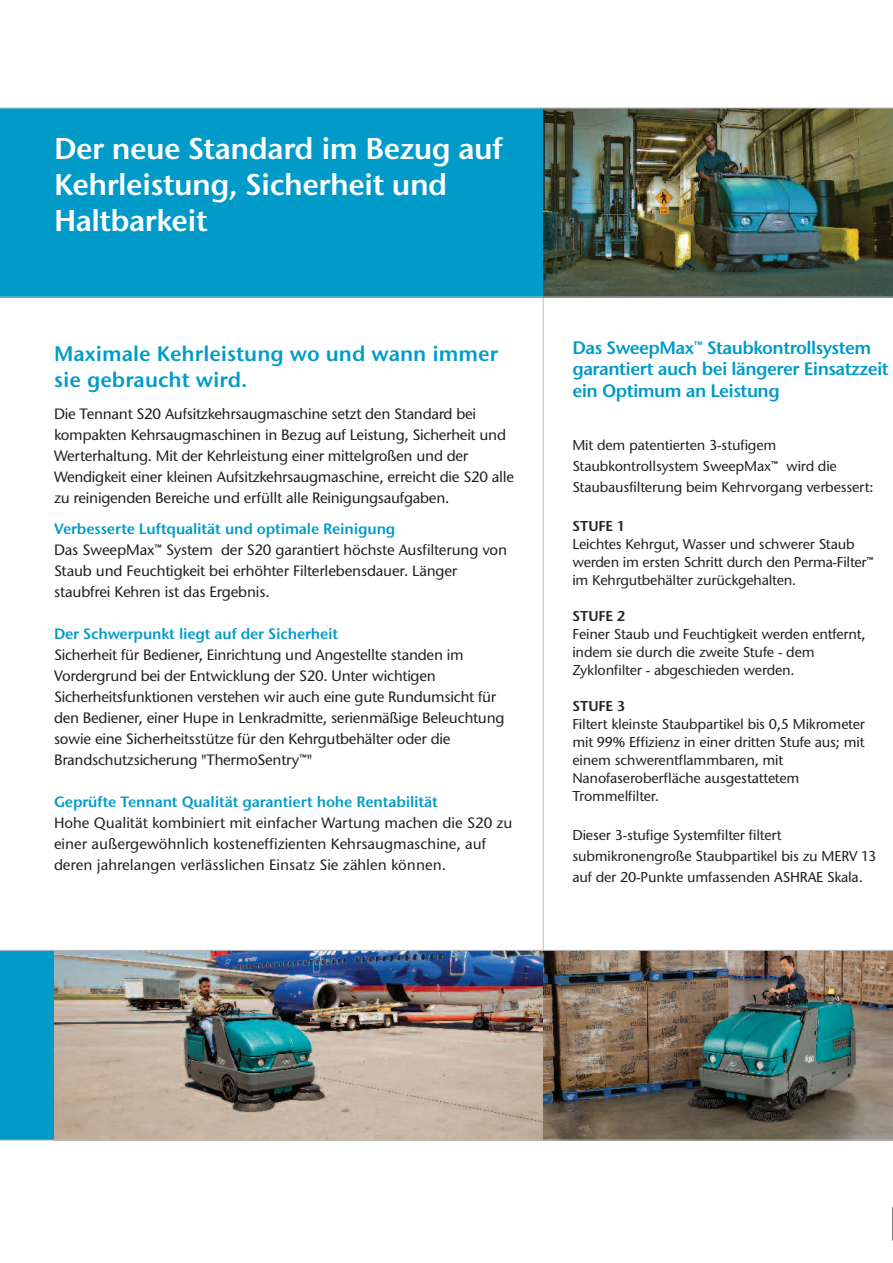
<style>
.page{position:relative;width:893px;height:1263px;background:#fff}
.page>*{position:absolute;margin:0;border:0;box-sizing:border-box;transform-origin:0 0}
.t1{font:30px/36px "Stone Sans ITC Semi";letter-spacing:-.02em;color:#fff}
.t2{font:21px/25.2px "Stone Sans ITC Semi";color:#009bc8}
.t3{font:18px/21.6px "Stone Sans ITC Semi";letter-spacing:-.03em;color:#009bc8}
.t4{font:500 15px/21px "Stone Sans ITC";letter-spacing:-.015em;color:#231f20}
.t5{font:15px "Stone Sans ITC Semi";letter-spacing:-.01em;color:#009bc8}
.t6{font:500 14.25px/18px "Stone Sans ITC";letter-spacing:-.01em;color:#231f20}
.t7{font:14.25px "Stone Sans ITC Semi";letter-spacing:-.01em;color:#231f20}
</style>
<div class="page">
<hr style="left:543px;top:297px;width:1px;height:663px;background:#bcbdc0">
<div style="left:0;top:950px;width:893px;height:190px;background:#009bc8"></div>
<img style="left:54px;top:951px;width:489px;height:189px">
<img style="left:543px;top:951px;width:350px;height:189px">
<hr style="left:892px;top:1207px;width:1px;height:33px;background:#000">
<div style="left:0;top:108px;width:893px;height:189px;background:#009bc8"></div>
<img style="left:543px;top:109px;width:350px;height:188px">
<hr style="left:0;top:108px;width:893px;height:1px;background:#bcbdc0">
<hr style="left:0;top:297px;width:893px;height:1px;background:#bcbdc0">
<hr style="left:0;top:1140px;width:893px;height:1px;background:#bcbdc0">
<hr style="left:0;top:950px;width:893px;height:1px;background:#bcbdc0">
<h1 class="t1" style="left:54px;top:134px;width:450px">Der neue Standard im Bezug auf<br>Kehrleistung, Sicherheit und<br>Haltbarkeit</h1>
<h2 class="t2" style="left:54px;top:344px;width:446px">Maximale Kehrleistung wo und wann immer sie gebraucht wird.</h2>
<p class="t4" style="left:54px;top:405px;width:462px">Die Tennant S20 Aufsitzkehrsaugmaschine setzt den Standard bei kompakten Kehrsaugmaschinen in Bezug auf Leistung, Sicherheit und Werterhaltung. Mit der Kehrleistung einer mittelgroßen und der Wendigkeit einer kleinen Aufsitzkehrsaugmaschine, erreicht die S20 alle zu reinigenden Bereiche und erfüllt alle Reinigungsaufgaben.</p>
<p class="t5" style="left:54px;top:523px;width:343px">Verbesserte Luftqualität und optimale Reinigung</p>
<p class="t4" style="left:54px;top:541px;width:455px">Das SweepMax™ System der S20 garantiert höchste Ausfilterung von<br>Staub und Feuchtigkeit bei erhöhter Filterlebensdauer. Länger staubfrei Kehren ist das Ergebnis.</p>
<p class="t5" style="left:54px;top:628px;width:286px">Der Schwerpunkt liegt auf der Sicherheit</p>
<p class="t4" style="left:54px;top:646px;width:452px">Sicherheit für Bediener, Einrichtung und Angestellte standen im Vordergrund bei der Entwicklung der S20. Unter wichtigen Sicherheitsfunktionen verstehen wir auch eine gute Rundumsicht für den Bediener, einer Hupe in Lenkradmitte, serienmäßige Beleuchtung sowie eine Sicherheitsstütze für den Kehrgutbehälter oder die Brandschutzsicherung "ThermoSentry™"</p>
<p class="t5" style="left:54px;top:796px;width:385px">Geprüfte Tennant Qualität garantiert hohe Rentabilität</p>
<p class="t4" style="left:54px;top:814px;width:460px">Hohe Qualität kombiniert mit einfacher Wartung machen die S20 zu einer außergewöhnlich kosteneffizienten Kehrsaugmaschine, auf deren jahrelangen verlässlichen Einsatz Sie zählen können.</p>
<p class="t3" style="left:572px;top:339px;width:318px">Das SweepMax™ Staubkontrollsystem garantiert auch bei längerer Einsatzzeit ein Optimum an Leistung</p>
<p class="t6" style="left:572px;top:436px;width:303px;line-height:21px">Mit dem patentierten 3-stufigem<br>Staubkontrollsystem SweepMax™ wird die<br>Staubausfilterung beim Kehrvorgang verbessert:</p>
<p class="t7" style="left:572px;top:521px;width:55px">STUFE 1</p>
<p class="t6" style="left:572px;top:537px;width:303px">Leichtes Kehrgut, Wasser und schwerer Staub werden im ersten Schritt durch den Perma-Filter™ im Kehrgutbehälter zurückgehalten.</p>
<p class="t7" style="left:572px;top:611px;width:55px">STUFE 2</p>
<p class="t6" style="left:572px;top:627px;width:295px">Feiner Staub und Feuchtigkeit werden entfernt, indem sie durch die zweite Stufe - dem<br>Zyklonfilter - abgeschieden werden.</p>
<p class="t7" style="left:572px;top:701px;width:55px">STUFE 3</p>
<p class="t6" style="left:572px;top:717px;width:294px">Filtert kleinste Staubpartikel bis 0,5 Mikrometer mit 99% Effizienz in einer dritten Stufe aus; mit einem schwerentflammbaren, mit Nanofaseroberfläche ausgestattetem Trommelfilter.</p>
<p class="t6" style="left:572px;top:826px;width:305px;line-height:21px">Dieser 3-stufige Systemfilter filtert submikronengroße Staubpartikel bis zu MERV 13 auf der 20-Punkte umfassenden ASHRAE Skala.</p>
</div>
